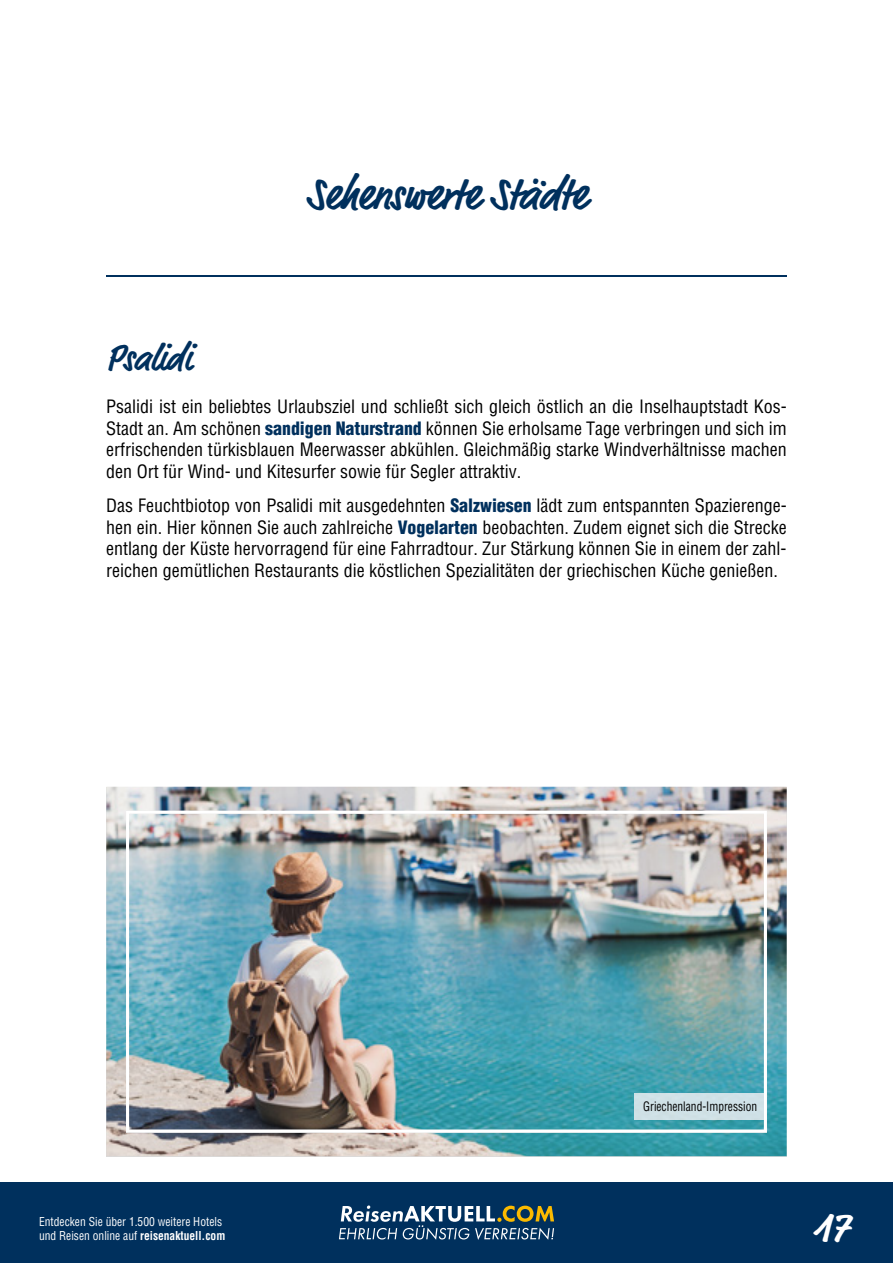
<style>
.page{position:relative;width:893px;height:1263px;background:#fff}
.page>*{position:absolute;margin:0;border:0;box-sizing:border-box;transform-origin:0 0}
.t1{font:700 45px "Market Pro";letter-spacing:-.005em;color:#00305d;scale:.95 1}
.t2{font:700 42px "Market Pro";color:#fff}
.t3{font:700 37.5px "Market Pro";letter-spacing:-.005em;color:#00305d;scale:.95 1}
.t4{font:condensed 18px/21.6px "Helvetica LT Std";color:#000;text-align:justify}
.t5{font:condensed 12.75px "Helvetica LT Std";color:#000;scale:.9 1}
.t6{font:condensed 12px/14.4px "Helvetica LT Std";color:#fff;scale:.96 1}
.s1{font-weight:900;color:#00305d}
.s2{font-weight:700}
</style>
<div class="page">
<hr style="left:106px;top:276px;width:681px;height:1px;background:#00305d">
<div style="left:0;top:1182px;width:893px;height:81px;background:#00305d"></div>
<svg style="left:339px;top:1205px;width:215px;height:35px"></svg>
<img style="left:106px;top:787px;width:681px;height:369px">
<img style="left:126px;top:811px;width:641px;height:322px">
<div style="left:635px;top:1093px;width:129px;height:26px;background:#d0e1e7"></div>
<hr style="left:764px;top:1093px;width:2px;height:26px;background:#fff">
<h1 class="t1" style="left:306px;top:163px;width:297px">Sehenswerte Städte</h1>
<h3 class="t3" style="left:106px;top:332px;width:91px">Psalidi</h3>
<p class="t4" style="left:106px;top:396px;width:682px">Psalidi ist ein beliebtes Urlaubsziel und schließt sich gleich östlich an die Inselhauptstadt Kos-Stadt an. Am schönen <span class="s1">sandigen Naturstrand</span> können Sie erholsame Tage verbringen und sich im erfrischenden türkisblauen Meerwasser abkühlen. Gleichmäßig starke Windverhältnisse machen den Ort für Wind- und Kitesurfer sowie für Segler attraktiv.</p>
<p class="t4" style="left:106px;top:495px;width:682px">Das Feuchtbiotop von Psalidi mit ausgedehnten <span class="s1">Salzwiesen</span> lädt zum entspannten Spazierenge&shy;hen ein. Hier können Sie auch zahlreiche <span class="s1">Vogelarten</span> beobachten. Zudem eignet sich die Strecke entlang der Küste hervorragend für eine Fahrradtour. Zur Stärkung können Sie in einem der zahl&shy;reichen gemütlichen Restaurants die köstlichen Spezialitäten der griechischen Küche genießen.</p>
<p class="t5" style="left:643px;top:1098px;width:128px">Griechenland-Impression</p>
<p class="t6" style="left:39px;top:1214px;width:195px">Entdecken Sie über 1.500 weitere Hotels und Reisen online auf <span class="s2">reisenaktuell.com</span></p>
<h2 class="t2" style="left:813px;top:1198px;width:39px">17</h2>
</div>
